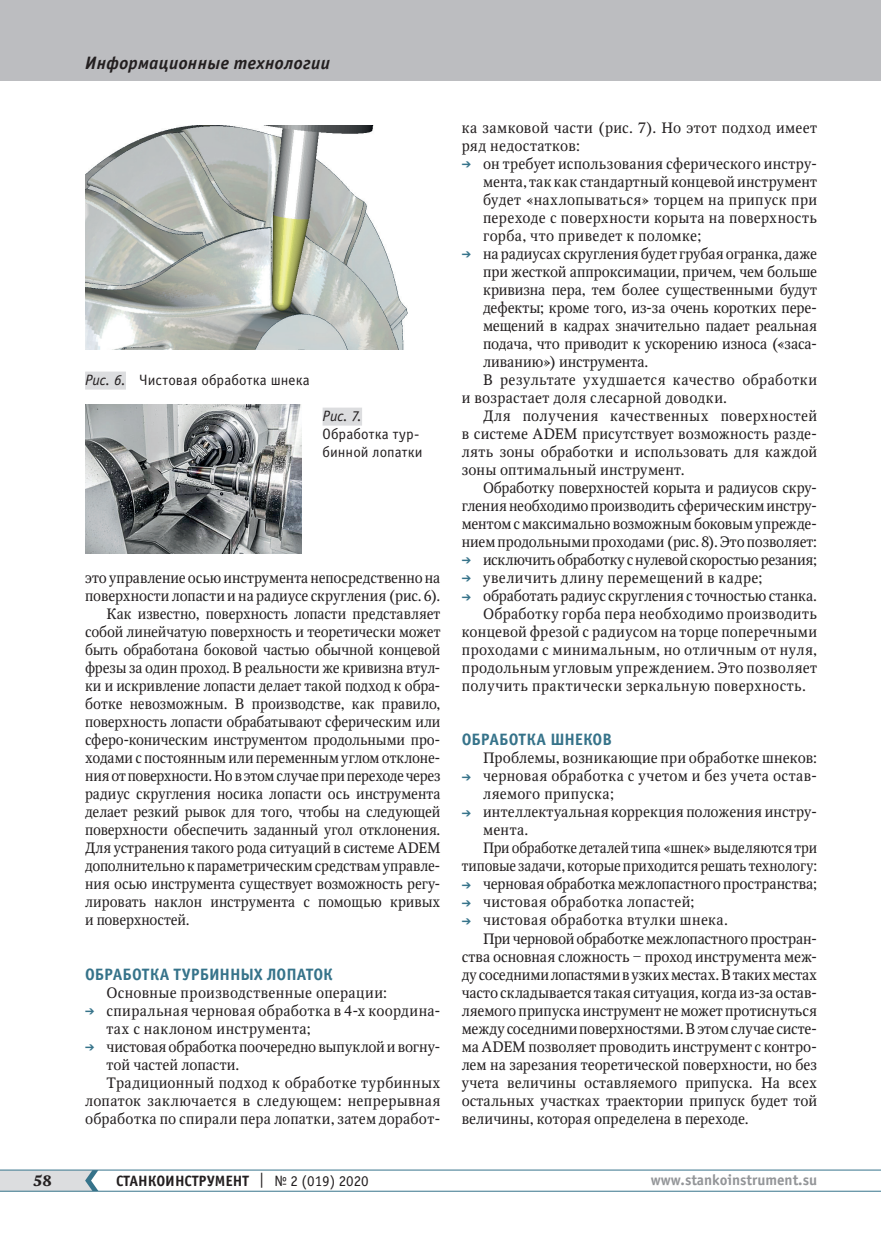
<style>
.page{position:relative;width:881px;height:1234px;background:#fff}
.page>*{position:absolute;margin:0;border:0;box-sizing:border-box;transform-origin:0 0}
.t1{font:italic 700 18px "Officina Sans C";letter-spacing:.015em;color:#231f20}
.t2{font:700 16.5px "Officina Sans C";color:#36738a}
.t3{font:15px/18px "Octava";color:#231f20;text-align:justify}
.t4{font:15px/18px "Octava";letter-spacing:.02em;color:#231f20}
.t5{font:15px/18px "Octava";letter-spacing:.025em;color:#231f20}
.t6{font:15px "Octava";letter-spacing:.03em;color:#231f20}
.t7{font:15px "Octava";letter-spacing:-.02em;color:#231f20}
.t8{font:15px "Octava";color:#231f20;scale:.96 1}
.t9{font:15px/18px "Officina Sans C";letter-spacing:.01em;color:#231f20}
.t10{font:700 15px "Officina Sans C";color:#231f20}
.t11{font:700 15px "Officina Sans C";color:#939598}
.t12{font:italic 15px "Officina Sans C";color:#231f20}
.t13{font:700 15px "Octava";color:#231f20}
.s1{font-style:italic}
.s2{color:#36738a}
.s3{font-weight:400}
</style>
<div class="page">
<hr style="left:0;top:1190px;width:880px;height:1px;background:#36738a">
<hr style="left:0;top:1169px;width:880px;height:1px;background:#36738a">
<svg style="left:0;top:1169px;width:98px;height:21px;background:#ccd4d8"></svg>
<div style="left:0;top:0;width:880px;height:81px;background:#bcbdc0"></div>
<img style="left:85px;top:125px;width:323px;height:224px">
<div style="left:85px;top:371px;width:41px;height:18px;background:#dcdddf"></div>
<img style="left:85px;top:405px;width:216px;height:148px">
<div style="left:322px;top:407px;width:40px;height:18px;background:#dcdddf"></div>
<p class="t1" style="left:85px;top:53px;width:246px">Информационные технологии</p>
<p class="t9" style="left:85px;top:371px;width:226px"><span class="s1">Рис. 6.</span> Чистовая обработка шнека</p>
<p class="t12" style="left:322px;top:408px;width:41px">Рис. 7.</p>
<p class="t9" style="left:322px;top:425px;width:102px">Обработка тур&shy;бинной лопатки</p>
<p class="t3" style="left:85px;top:569px;width:357px">это управление осью инструмента непосредственно на</p>
<p class="t3" style="left:85px;top:587px;width:357px">поверхности лопасти и на радиусе скругления (рис. 6).</p>
<p class="t3" style="left:106px;top:605px;width:335px">Как известно, поверхность лопасти представляет</p>
<p class="t3" style="left:85px;top:623px;width:357px">собой линейчатую поверхность и теоретически может</p>
<p class="t3" style="left:85px;top:641px;width:357px">быть обработана боковой частью обычной концевой</p>
<p class="t3" style="left:85px;top:659px;width:357px">фрезы за один проход. В реальности же кривизна втул-</p>
<p class="t3" style="left:85px;top:677px;width:357px">ки и искривление лопасти делает такой подход к обра-</p>
<p class="t3" style="left:85px;top:695px;width:356px">ботке невозможным. В производстве, как правило,</p>
<p class="t3" style="left:85px;top:713px;width:357px">поверхность лопасти обрабатывают сферическим или</p>
<p class="t3" style="left:85px;top:731px;width:357px">сферо-коническим инструментом продольными про-</p>
<p class="t3" style="left:85px;top:749px;width:357px">ходами с постоянным или переменным углом отклоне-</p>
<p class="t7" style="left:85px;top:766px;width:357px">ния от поверхности. Но в этом случае при переходе через</p>
<p class="t3" style="left:85px;top:785px;width:356px">радиус скругления носика лопасти ось инструмента</p>
<p class="t3" style="left:85px;top:803px;width:356px">делает резкий рывок для того, чтобы на следующей</p>
<p class="t3" style="left:85px;top:821px;width:356px">поверхности обеспечить заданный угол отклонения.</p>
<p class="t3" style="left:85px;top:839px;width:357px">Для устранения такого рода ситуаций в системе ADEM</p>
<p class="t3" style="left:85px;top:857px;width:357px">дополнительно к параметрическим средствам управле-</p>
<p class="t3" style="left:85px;top:875px;width:357px">ния осью инструмента существует возможность регу-</p>
<p class="t3" style="left:85px;top:893px;width:356px">лировать наклон инструмента с помощью кривых</p>
<p class="t3" style="left:85px;top:911px;width:106px">и поверхностей.</p>
<p class="t2" style="left:85px;top:964px;width:249px">ОБРАБОТКА ТУРБИННЫХ ЛОПАТОК</p>
<p class="t4" style="left:106px;top:983px;width:282px">Основные производственные операции:</p>
<p class="t4" style="left:106px;top:1001px;width:335px;text-indent:-21px"><span class="s2">➔</span> спиральная черновая обработка в 4-х координа&shy;тах с наклоном инструмента;</p>
<p class="t3" style="left:85px;top:1037px;width:357px"><span class="s2">➔</span> чистовая обработка поочередно выпуклой и вогну-</p>
<p class="t3" style="left:106px;top:1055px;width:135px">той частей лопасти.</p>
<p class="t5" style="left:106px;top:1073px;width:335px">Традиционный подход к обработке турбинных</p>
<p class="t5" style="left:85px;top:1091px;width:357px">лопаток заключается в следующем: непрерывная</p>
<p class="t3" style="left:85px;top:1109px;width:357px">обработка по спирали пера лопатки, затем доработ-</p>
<p class="t4" style="left:461px;top:119px;width:357px">ка замковой части (рис. 7). Но этот подход имеет ряд недостатков:</p>
<p class="t3" style="left:483px;top:155px;width:335px;text-indent:-21px"><span class="s2">➔</span> он требует использования сферического инстру&shy;мента, так как стандартный концевой инструмент будет «нахлопываться» торцем на припуск при переходе с поверхности корыта на поверхность горба, что приведет к поломке;</p>
<p class="t3" style="left:461px;top:245px;width:357px"><span class="s2">➔</span> на радиусах скругления будет грубая огранка, даже</p>
<p class="t3" style="left:483px;top:263px;width:335px">при жесткой аппроксимации, причем, чем больше</p>
<p class="t3" style="left:483px;top:281px;width:335px">кривизна пера, тем более существенными будут</p>
<p class="t3" style="left:483px;top:299px;width:335px">дефекты; кроме того, из-за очень коротких пере-</p>
<p class="t3" style="left:483px;top:317px;width:335px">мещений в кадрах значительно падает реальная</p>
<p class="t3" style="left:483px;top:335px;width:335px">подача, что приводит к ускорению износа («заса-</p>
<p class="t3" style="left:483px;top:353px;width:167px">ливанию») инструмента.</p>
<p class="t6" style="left:483px;top:370px;width:335px">В результате ухудшается качество обработки</p>
<p class="t3" style="left:461px;top:389px;width:267px">и возрастает доля слесарной доводки.</p>
<p class="t5" style="left:483px;top:407px;width:335px">Для получения качественных поверхностей</p>
<p class="t3" style="left:461px;top:425px;width:357px">в системе ADEM присутствует возможность разде-</p>
<p class="t3" style="left:461px;top:443px;width:357px">лять зоны обработки и использовать для каждой</p>
<p class="t4" style="left:461px;top:461px;width:224px">зоны оптимальный инструмент.</p>
<p class="t3" style="left:483px;top:479px;width:335px">Обработку поверхностей корыта и радиусов скру-</p>
<p class="t3" style="left:461px;top:497px;width:357px">гления необходимо производить сферическим инстру-</p>
<p class="t3" style="left:461px;top:515px;width:357px">ментом с максимально возможным боковым упрежде-</p>
<p class="t3" style="left:461px;top:533px;width:357px">нием продольными проходами (рис. 8). Это позволяет:</p>
<p class="t7" style="left:461px;top:550px;width:356px"><span class="s2">➔</span> исключить обработку с нулевой скоростью резания;</p>
<p class="t6" style="left:461px;top:568px;width:302px"><span class="s2">➔</span> увеличить длину перемещений в кадре;</p>
<p class="t3" style="left:461px;top:587px;width:357px"><span class="s2">➔</span> обработать радиус скругления с точностью станка.</p>
<p class="t4" style="left:483px;top:605px;width:335px">Обработку горба пера необходимо производить</p>
<p class="t3" style="left:461px;top:623px;width:357px">концевой фрезой с радиусом на торце поперечными</p>
<p class="t6" style="left:461px;top:640px;width:357px">проходами с минимальным, но отличным от нуля,</p>
<p class="t4" style="left:461px;top:659px;width:357px">продольным угловым упреждением. Это позволяет</p>
<p class="t6" style="left:461px;top:676px;width:345px">получить практически зеркальную поверхность.</p>
<p class="t2" style="left:461px;top:730px;width:152px">ОБРАБОТКА ШНЕКОВ</p>
<p class="t3" style="left:483px;top:749px;width:335px">Проблемы, возникающие при обработке шнеков:</p>
<p class="t5" style="left:483px;top:767px;width:335px;text-indent:-21px"><span class="s2">➔</span> черновая обработка с учетом и без учета остав&shy;ляемого припуска;</p>
<p class="t3" style="left:461px;top:803px;width:357px"><span class="s2">➔</span> интеллектуальная коррекция положения инстру-</p>
<p class="t3" style="left:483px;top:821px;width:47px">мента.</p>
<p class="t8" style="left:483px;top:838px;width:349px">При обработке деталей типа «шнек» выделяются три</p>
<p class="t8" style="left:461px;top:856px;width:371px">типовые задачи, которые приходится решать технологу:</p>
<p class="t3" style="left:461px;top:875px;width:356px"><span class="s2">➔</span> черновая обработка межлопастного пространства;</p>
<p class="t5" style="left:461px;top:893px;width:234px"><span class="s2">➔</span> чистовая обработка лопастей;</p>
<p class="t5" style="left:461px;top:911px;width:267px"><span class="s2">➔</span> чистовая обработка втулки шнека.</p>
<p class="t3" style="left:483px;top:929px;width:335px">При черновой обработке межлопастного простран-</p>
<p class="t3" style="left:461px;top:947px;width:357px">ства основная сложность ‒ проход инструмента меж-</p>
<p class="t3" style="left:461px;top:965px;width:357px">ду соседними лопастями в узких местах. В таких местах</p>
<p class="t3" style="left:461px;top:983px;width:357px">часто складывается такая ситуация, когда из-за остав-</p>
<p class="t3" style="left:461px;top:1001px;width:357px">ляемого припуска инструмент не может протиснуться</p>
<p class="t3" style="left:461px;top:1019px;width:357px">между соседними поверхностями. В этом случае систе-</p>
<p class="t3" style="left:461px;top:1037px;width:357px">ма ADEM позволяет проводить инструмент с контро-</p>
<p class="t3" style="left:461px;top:1055px;width:357px">лем на зарезания теоретической поверхности, но без</p>
<p class="t3" style="left:461px;top:1073px;width:357px">учета величины оставляемого припуска. На всех</p>
<p class="t3" style="left:461px;top:1091px;width:357px">остальных участках траектории припуск будет той</p>
<p class="t3" style="left:461px;top:1109px;width:288px">величины, которая определена в переходе.</p>
<p class="t13" style="left:33px;top:1170px;width:20px">58</p>
<p class="t10" style="left:116px;top:1171px;width:254px">СТАНКОИНСТРУМЕНТ <span class="s3">| № 2 (019) 2020</span></p>
<p class="t11" style="left:650px;top:1171px;width:168px">www.stankoinstrument.su</p>
</div>
